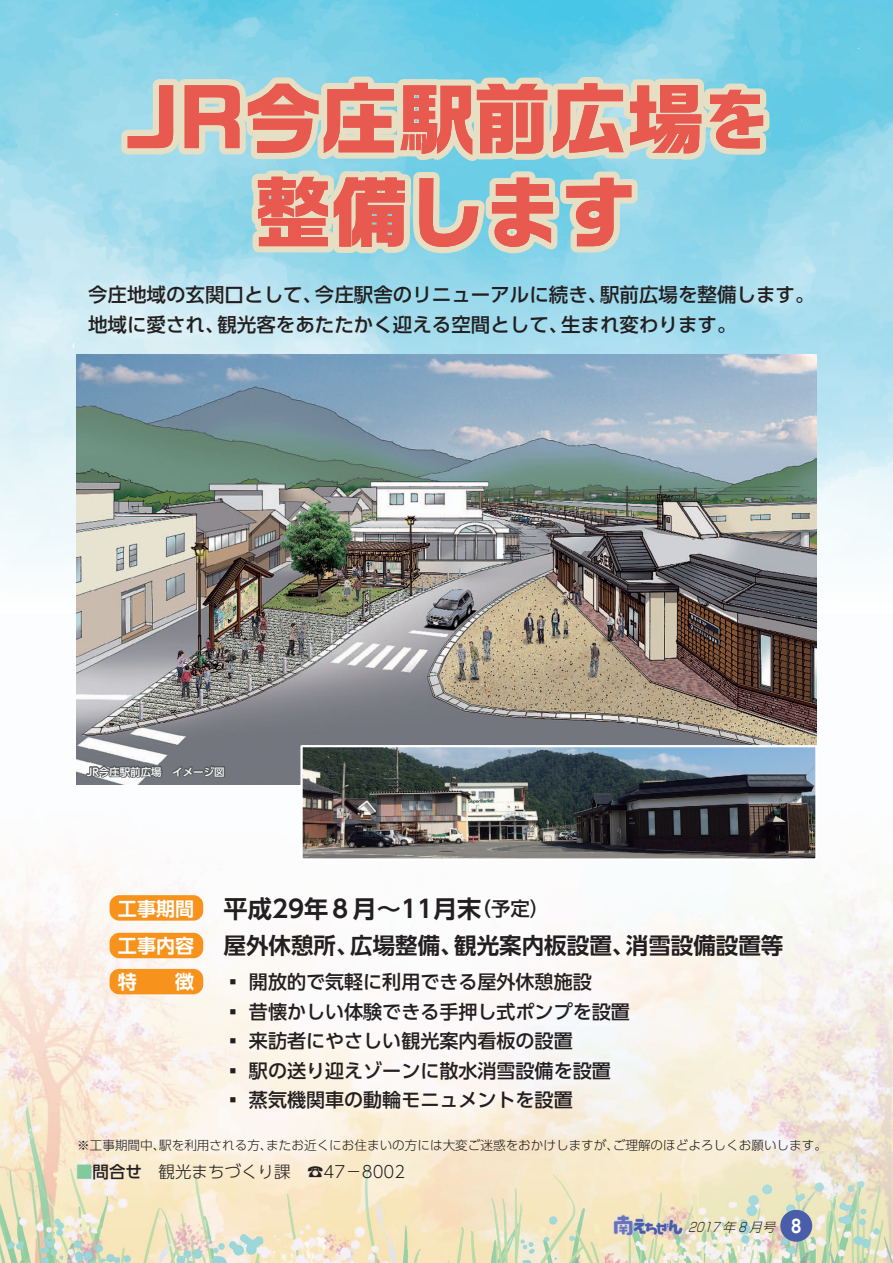
<style>
.page{position:relative;width:893px;height:1263px;background:#fff}
.page>*{position:absolute;margin:0;border:0;box-sizing:border-box;transform-origin:0 0}
.t1{font:700 76.5px/93px "Ro G San Srf Std";color:#e8594f;text-align:center}
.t2{font:700 24.3px "UD Shin Go Pr 6 De";color:#231f20}
.t3{font:700 22.5px "UD Shin Go Pr 6 De";color:#231f20}
.t4{font:500 19.5px "UD Shin Go Pr 6";color:#231f20}
.t5{font:500 19.35px "UD Shin Go Pr 6";color:#231f20}
.t6{font:500 19.05px "UD Shin Go Pr 6";color:#231f20}
.t7{font:700 19.05px "UD Shin Go Pr 6 De";color:#fff}
.t8{font:700 18px "Jun 501 Pro";color:#fff;scale:.9 1}
.t9{font:300 16.5px "UD Shin Go Pr 6";color:#231f20}
.t10{font:italic 300 12.75px "Shin Go Pro";color:#231f20;scale:.8 1}
.t11{font:300 12.6px "UD Shin Go Pr 6";color:#231f20}
.t12{font:500 10.5px "UD Shin Go Pr 6";color:#fff}
.s1{font-size:64.95px}
.s2{font-family:"UD Shin Go Pr 6 De";font-weight:700}
.s3{font-weight:500;color:#80ca9c}
.s4{font-weight:500}
</style>
<div class="page">
<img style="left:0;top:0;width:893px;height:1263px">
<svg style="left:115px;top:66px;width:661px;height:199px;background:#bbdad5"></svg>
<img style="left:77px;top:354px;width:739px;height:431px">
<svg style="left:84px;top:764px;width:80px;height:25px"></svg>
<svg style="left:170px;top:763px;width:56px;height:16px"></svg>
<div style="left:110px;top:895px;width:93px;height:26px;background:#f7931d;border-radius:10px"></div>
<div style="left:110px;top:933px;width:93px;height:25px;background:#f7931d;border-radius:10px"></div>
<div style="left:110px;top:969px;width:93px;height:25px;background:#f7931d;border-radius:10px"></div>
<img style="left:303px;top:748px;width:512px;height:110px">
<div style="left:300px;top:745px;width:518px;height:116px;border:2px solid #fff"></div>
<div style="left:780px;top:1210px;width:32px;height:32px;background:#4a5da9;border-radius:50%"></div>
<svg style="left:613px;top:1214px;width:70px;height:23px;background:#b4b2bb"></svg>
<h1 class="t1" style="left:124px;top:74px;width:646px">JR今庄駅前広場<span class="s1">を</span>整備します</h1>
<p class="t4" style="left:600px;top:279px;width:216px">駅前広場を整備します。</p>
<p class="t4" style="left:88px;top:279px;width:235px">今庄地域の玄関口として、</p>
<p class="t4" style="left:315px;top:279px;width:294px">今庄駅舎のリニューアルに続き、</p>
<p class="t4" style="left:88px;top:309px;width:138px">地域に愛され、</p>
<p class="t4" style="left:217px;top:309px;width:352px">観光客をあたたかく迎える空間として、</p>
<p class="t4" style="left:561px;top:309px;width:177px">生まれ変わります。</p>
<p class="t12" style="left:87px;top:763px;width:140px">JR今庄駅前広場　イメージ図</p>
<p class="t7" style="left:118px;top:893px;width:78px">工事期間</p>
<p class="t2" style="left:224px;top:889px;width:259px">平成29年８月～11月末</p>
<p class="t5" style="left:472px;top:893px;width:79px"><span class="s2">（</span>予定(</p>
<p class="t7" style="left:118px;top:930px;width:78px">工事内容</p>
<p class="t3" style="left:454px;top:927px;width:182px">観光案内板設置、</p>
<p class="t3" style="left:224px;top:927px;width:137px">屋外休憩所、</p>
<p class="t3" style="left:350px;top:927px;width:114px">広場整備、</p>
<p class="t3" style="left:626px;top:927px;width:159px">消雪設備設置等</p>
<p class="t7" style="left:118px;top:967px;width:78px">特　　徴</p>
<p class="t6" style="left:224px;top:967px;width:370px">▪ 開放的で気軽に利用できる屋外休憩施設</p>
<p class="t6" style="left:224px;top:996px;width:408px">▪ 昔懐かしい体験できる手押し式ポンプを設置</p>
<p class="t6" style="left:224px;top:1025px;width:351px">▪ 来訪者にやさしい観光案内看板の設置</p>
<p class="t6" style="left:224px;top:1055px;width:389px">▪ 駅の送り迎えゾーンに散水消雪設備を設置</p>
<p class="t6" style="left:224px;top:1084px;width:351px">▪ 蒸気機関車の動輪モニュメントを設置</p>
<p class="t11" style="left:266px;top:1135px;width:354px">またお近くにお住まいの方には大変ご迷惑をおかけしますが、</p>
<p class="t11" style="left:613px;top:1135px;width:216px">ご理解のほどよろしくお願いします。</p>
<p class="t11" style="left:159px;top:1135px;width:115px">駅を利用される方、</p>
<p class="t11" style="left:77px;top:1135px;width:90px">※工事期間中、</p>
<p class="t9" style="left:76px;top:1159px;width:216px"><span class="s3">■</span><span class="s4">問合せ</span>　観光まちづくり課</p>
<p class="t9" style="left:307px;top:1159px;width:100px">☎47－8002</p>
<p class="t10" style="left:688px;top:1216px;width:116px">2017年 8 月号</p>
<p class="t8" style="left:791px;top:1211px;width:13px">8</p>
</div>
